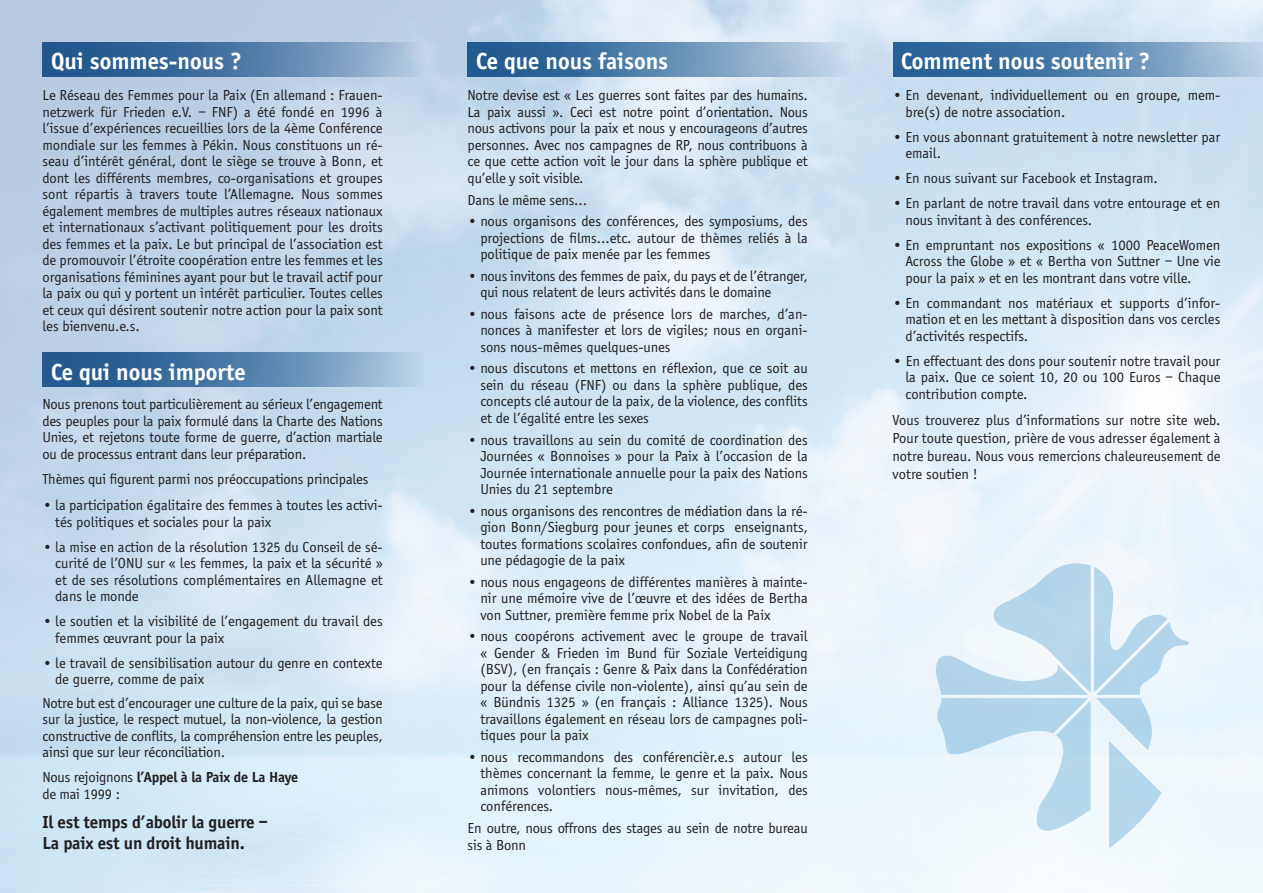
<style>
.page{position:relative;width:1263px;height:893px;background:#fff}
.page>*{position:absolute;margin:0;border:0;box-sizing:border-box;transform-origin:0 0}
.t1{font:700 24px "Officina Sans";color:#fff}
.t2{font:700 18px/21px "Officina Sans";letter-spacing:-.01em;color:#231f20}
.t3{font:15px/16.5px "Officina Sans";color:#231f20;text-align:justify}
.s1{font-weight:700}
</style>
<div class="page">
<img style="left:0;top:0;width:1263px;height:893px">
<svg style="left:43px;top:43px;width:382px;height:34px;background:#567fab"></svg>
<svg style="left:893px;top:43px;width:370px;height:34px;background:#5c89b2"></svg>
<svg style="left:468px;top:43px;width:382px;height:34px;background:#658eb5"></svg>
<svg style="left:43px;top:353px;width:382px;height:34px;background:#5885af"></svg>
<svg style="left:936px;top:563px;width:253px;height:285px"></svg>
<p class="t1" style="left:51px;top:47px;width:192px">Qui sommes-nous ?</p>
<p class="t3" style="left:43px;top:87px;width:342px">Le Réseau des Femmes pour la Paix (En allemand : Frauen&shy;netzwerk für Frieden e.V. – FNF) a été fondé en 1996 à l’issue d’expériences recueillies lors de la 4ème Conférence mondiale sur les femmes à Pékin. Nous constituons un ré&shy;seau d’intérêt général, dont le siège se trouve à Bonn, et dont les différents membres, co-organisations et groupes sont répartis à travers toute l’Allemagne. Nous sommes également membres de multiples autres réseaux nationaux et internationaux s’activant politiquement pour les droits des femmes et la paix. Le but principal de l’association est de promouvoir l’étroite coopération entre les femmes et les organisations féminines ayant pour but le travail actif pour la paix ou qui y portent un intérêt particulier. Toutes celles et ceux qui désirent soutenir notre action pour la paix sont les bienvenu.e.s.</p>
<p class="t1" style="left:51px;top:357px;width:196px">Ce qui nous importe</p>
<p class="t3" style="left:43px;top:396px;width:342px">Nous prenons tout particulièrement au sérieux l’engagement des peuples pour la paix formulé dans la Charte des Nations Unies, et rejetons toute forme de guerre, d’action martiale ou de processus entrant dans leur préparation.</p>
<p class="t3" style="left:43px;top:471px;width:327px">Thèmes qui figurent parmi nos préoccupations principales</p>
<p class="t3" style="left:55px;top:497px;width:329px;text-indent:-13px">• la participation égalitaire des femmes à toutes les activi&shy;tés politiques et sociales pour la paix</p>
<p class="t3" style="left:55px;top:539px;width:329px;text-indent:-13px">• la mise en action de la résolution 1325 du Conseil de sé&shy;curité de l’ONU sur « les femmes, la paix et la sécurité » et de ses résolutions complémentaires en Allemagne et dans le monde</p>
<p class="t3" style="left:55px;top:613px;width:329px;text-indent:-13px">• le soutien et la visibilité de l’engagement du travail des femmes œuvrant pour la paix</p>
<p class="t3" style="left:55px;top:655px;width:329px;text-indent:-13px">• le travail de sensibilisation autour du genre en contexte de guerre, comme de paix</p>
<p class="t3" style="left:43px;top:695px;width:342px">Notre but est d’encourager une culture de la paix, qui se base sur la justice, le respect mutuel, la non-violence, la gestion constructive de conflits, la compréhension entre les peuples, ainsi que sur leur réconciliation.</p>
<p class="t3" style="left:43px;top:769px;width:257px">Nous rejoignons <span class="s1">l’Appel à la Paix de La Haye </span>de mai 1999 :</p>
<p class="t2" style="left:43px;top:812px;width:227px">Il est temps d’abolir la guerre –<br>La paix est un droit humain.</p>
<p class="t1" style="left:476px;top:47px;width:194px">Ce que nous faisons</p>
<p class="t3" style="left:468px;top:87px;width:342px">Notre devise est « Les guerres sont faites par des humains.<br>La paix aussi ». Ceci est notre point d’orientation. Nous nous activons pour la paix et nous y encourageons d’autres personnes. Avec nos campagnes de RP, nous contribuons à ce que cette action voit le jour dans la sphère publique et qu’elle y soit visible.</p>
<p class="t3" style="left:468px;top:191px;width:121px">Dans le même sens…</p>
<p class="t3" style="left:480px;top:213px;width:329px;text-indent:-13px">• nous organisons des conférences, des symposiums, des projections de films…etc. autour de thèmes reliés à la politique de paix menée par les femmes</p>
<p class="t3" style="left:480px;top:268px;width:329px;text-indent:-13px">• nous invitons des femmes de paix, du pays et de l’étranger, qui nous relatent de leurs activités dans le domaine</p>
<p class="t3" style="left:480px;top:306px;width:329px;text-indent:-13px">• nous faisons acte de présence lors de marches, d’an&shy;nonces à manifester et lors de vigiles; nous en organi&shy;sons nous-mêmes quelques-unes</p>
<p class="t3" style="left:480px;top:360px;width:329px;text-indent:-13px">• nous discutons et mettons en réflexion, que ce soit au sein du réseau (FNF) ou dans la sphère publique, des concepts clé autour de la paix, de la violence, des conflits et de l’égalité entre les sexes</p>
<p class="t3" style="left:480px;top:431px;width:329px;text-indent:-13px">• nous travaillons au sein du comité de coordination des Journées « Bonnoises » pour la Paix à l’occasion de la Journée internationale annuelle pour la paix des Nations Unies du 21 septembre</p>
<p class="t3" style="left:480px;top:503px;width:329px;text-indent:-13px">• nous organisons des rencontres de médiation dans la ré&shy;gion Bonn/Siegburg pour jeunes et corps enseignants, toutes formations scolaires confondues, afin de soutenir une pédagogie de la paix</p>
<p class="t3" style="left:480px;top:574px;width:329px;text-indent:-13px">• nous nous engageons de différentes manières à mainte&shy;nir une mémoire vive de l’œuvre et des idées de Bertha von Suttner, première femme prix Nobel de la Paix</p>
<p class="t3" style="left:480px;top:628px;width:329px;text-indent:-13px">• nous coopérons activement avec le groupe de travail « Gender &amp; Frieden im Bund für Soziale Verteidigung (BSV), (en français : Genre &amp; Paix dans la Confédération pour la défense civile non-violente), ainsi qu’au sein de « Bündnis 1325 » (en français : Alliance 1325). Nous travaillons également en réseau lors de campagnes poli&shy;tiques pour la paix</p>
<p class="t3" style="left:480px;top:749px;width:329px;text-indent:-13px">• nous recommandons des conférencièr.e.s autour les thèmes concernant la femme, le genre et la paix. Nous animons volontiers nous-mêmes, sur invitation, des conférences.</p>
<p class="t3" style="left:468px;top:820px;width:342px">En outre, nous offrons des stages au sein de notre bureau sis à Bonn</p>
<p class="t1" style="left:901px;top:47px;width:251px">Comment nous soutenir ?</p>
<p class="t3" style="left:905px;top:87px;width:315px;text-indent:-13px">• En devenant, individuellement ou en groupe, mem&shy;bre(s) de notre association.</p>
<p class="t3" style="left:905px;top:129px;width:316px;text-indent:-13px">• En vous abonnant gratuitement à notre newsletter par email.</p>
<p class="t3" style="left:893px;top:170px;width:267px">• En nous suivant sur Facebook et Instagram.</p>
<p class="t3" style="left:905px;top:195px;width:316px;text-indent:-13px">• En parlant de notre travail dans votre entourage et en nous invitant à des conférences.</p>
<p class="t3" style="left:905px;top:237px;width:317px;text-indent:-13px">• En empruntant nos expositions « 1000 PeaceWomen Across the Globe » et « Bertha von Suttner – Une vie pour la paix » et en les montrant dans votre ville.</p>
<p class="t3" style="left:905px;top:295px;width:316px;text-indent:-13px">• En commandant nos matériaux et supports d’infor&shy;mation et en les mettant à disposition dans vos cercles d’activités respectifs.</p>
<p class="t3" style="left:905px;top:353px;width:317px;text-indent:-13px">• En effectuant des dons pour soutenir notre travail pour la paix. Que ce soient 10, 20 ou 100 Euros – Chaque contribution compte.</p>
<p class="t3" style="left:893px;top:412px;width:329px;line-height:18px">Vous trouverez plus d’informations sur notre site web.<br>Pour toute question, prière de vous adresser également à notre bureau. Nous vous remercions chaleureusement de votre soutien !</p>
</div>
